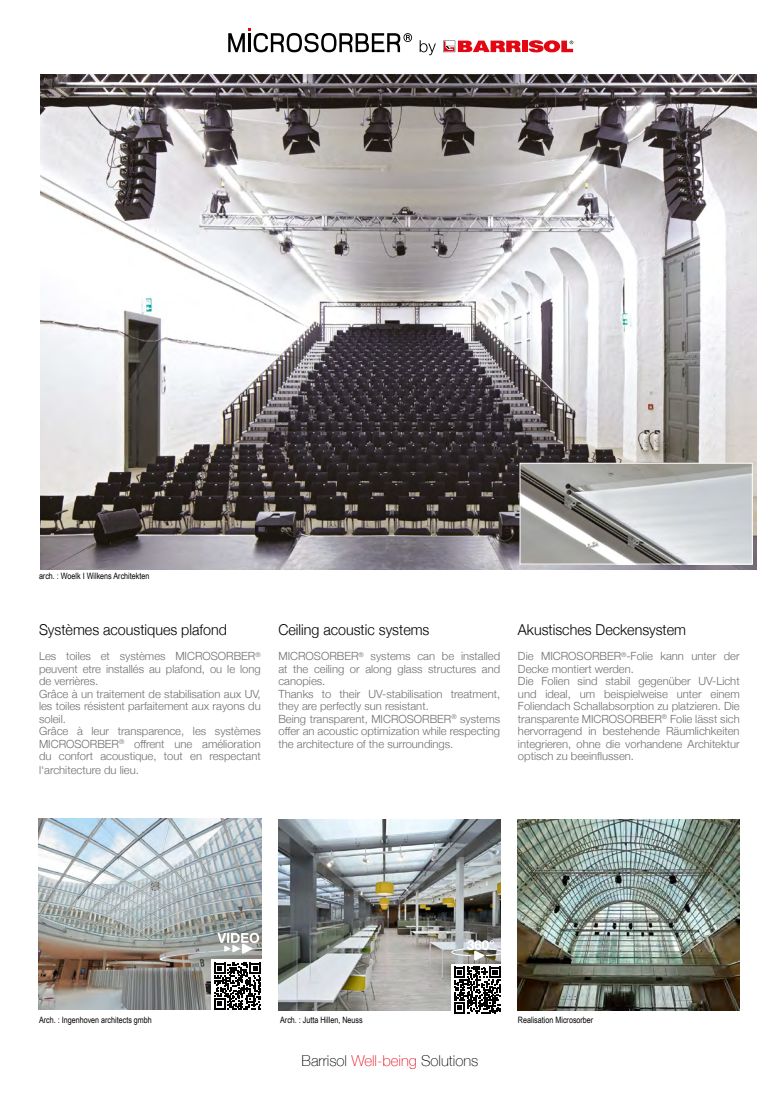
<style>
.page{position:relative;width:780px;height:1099px;background:#fff}
.page>*{position:absolute;margin:0;border:0;box-sizing:border-box;transform-origin:0 0}
.t1{font:300 15px "Helvetica Neue";color:#000;scale:.95 1}
.t2{font:100 15px "Helvetica Neue";color:#000}
.t3{font:300 11.25px/12.5px "Helvetica Neue";color:#706f6f}
.t4{font:8.75px "Arial Narrow";color:#000}
.s1{color:#e30d18}
</style>
<div class="page">
<img style="left:41px;top:74px;width:715px;height:495px">
<img style="left:521px;top:465px;width:229px;height:97px">
<div style="left:519px;top:463px;width:233px;height:101px;border:1px solid #fff"></div>
<img style="left:39px;top:818px;width:222px;height:191px">
<svg style="left:217px;top:932px;width:42px;height:21px"></svg>
<div style="left:212px;top:959px;width:53px;height:53px;background:#fff"></div>
<svg style="left:214px;top:962px;width:47px;height:47px"></svg>
<img style="left:278px;top:819px;width:222px;height:191px">
<div style="left:451px;top:963px;width:53px;height:54px;background:#fff"></div>
<svg style="left:454px;top:966px;width:46px;height:47px"></svg>
<svg style="left:451px;top:940px;width:50px;height:20px"></svg>
<img style="left:518px;top:820px;width:221px;height:190px">
<div style="left:522px;top:41px;width:5px;height:11px;background:#e30613"></div>
<svg style="left:443px;top:41px;width:78px;height:11px"></svg>
<svg style="left:528px;top:40px;width:45px;height:12px"></svg>
<svg style="left:419px;top:40px;width:17px;height:15px"></svg>
<svg style="left:228px;top:28px;width:184px;height:24px"></svg>
<p class="t4" style="left:39px;top:570px;width:112px">arch. : Woelk I Wilkens Architekten</p>
<h1 class="t1" style="left:39px;top:618px;width:199px">Systèmes acoustiques plafond</h1>
<p class="t3" style="left:39px;top:649px;width:223px">Les toiles et systèmes MICROSORBER<sup>® </sup>peuvent etre installés au plafond, ou le long de verrières.<br>Grâce à un traitement de stabilisation aux UV, les toiles résistent parfaitement aux rayons du soleil.<br>Grâce à leur transparence, les systèmes MICROSORBER<sup>®</sup> offrent une amélioration du confort acoustique, tout en respectant l‘architecture du lieu.</p>
<h1 class="t1" style="left:278px;top:618px;width:160px">Ceiling acoustic systems</h1>
<p class="t3" style="left:278px;top:649px;width:223px">MICROSORBER<sup>®</sup> systems can be installed at the ceiling or along glass structures and canopies.<br>Thanks to their UV-stabilisation treatment, they are perfectly sun resistant.<br>Being transparent, MICROSORBER<sup>®</sup> systems offer an acoustic optimization while respecting the architecture of the surroundings.</p>
<h1 class="t1" style="left:518px;top:618px;width:178px">Akustisches Deckensystem</h1>
<p class="t3" style="left:518px;top:649px;width:223px">Die MICROSORBER<sup>®</sup>-Folie kann unter der Decke montiert werden.<br>Die Folien sind stabil gegenüber UV-Licht und ideal, um beispielweise unter einem Foliendach Schallabsorption zu platzieren. Die transparente MICROSORBER<sup>®</sup> Folie lässt sich hervorragend in bestehende Räumlichkeiten integrieren, ohne die vorhandene Architektur optisch zu beeinflussen.</p>
<p class="t4" style="left:39px;top:1013px;width:114px">Arch. : Ingenhoven architects gmbh</p>
<p class="t4" style="left:280px;top:1013px;width:84px">Arch. : Jutta Hillen, Neuss</p>
<p class="t4" style="left:518px;top:1013px;width:77px">Realisation Microsorber</p>
<h1 class="t2" style="left:301px;top:1049px;width:178px">Barrisol <span class="s1">Well-being</span> Solutions</h1>
</div>
